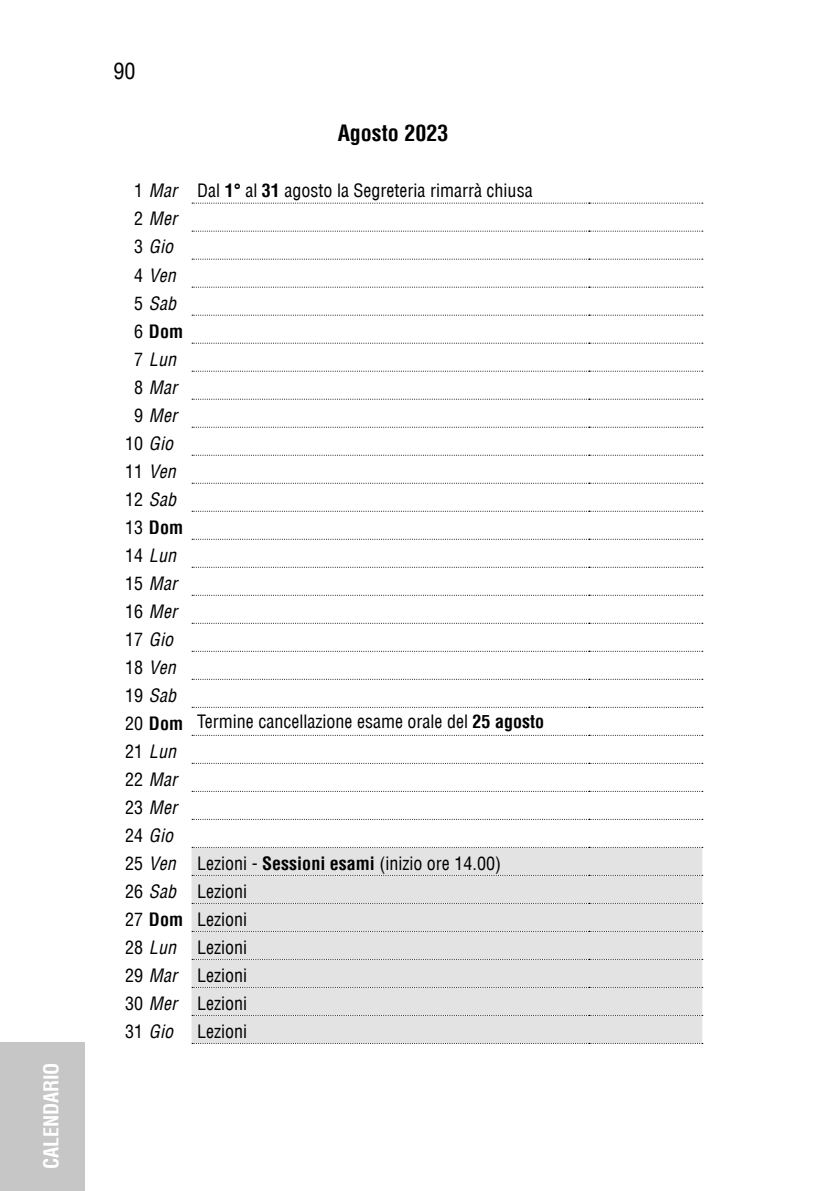
<style>
.page{position:relative;width:823px;height:1191px;background:#fff}
.page>*{position:absolute;margin:0;border:0;box-sizing:border-box;transform-origin:0 0}
.t1{font:700 condensed 22px "Helvetica LT";color:#000}
.t2{font:condensed 22px "Helvetica LT";color:#000}
.t3{font:700 condensed 20px "Helvetica LT";letter-spacing:-.01em;color:#fff}
.t4{font:condensed 18px/28px "Helvetica LT";color:#000}
.t5{font:italic condensed 18px "Helvetica LT";color:#000}
.t6{font:700 condensed 18px "Helvetica LT";color:#000}
.s1{font-style:italic}
.s2{font-weight:700}
.s3{font-style:normal}
.s4{font-weight:400}
</style>
<div class="page">
<div style="left:0;top:1042px;width:85px;height:149px;background:#c6c6c6"></div>
<div style="left:191px;top:847px;width:511px;height:196px;background:#e3e3e3"></div>
<svg style="left:192px;top:203px;width:510px;height:1px"></svg>
<svg style="left:192px;top:231px;width:510px;height:1px"></svg>
<svg style="left:192px;top:259px;width:510px;height:1px"></svg>
<svg style="left:192px;top:287px;width:510px;height:1px"></svg>
<svg style="left:192px;top:315px;width:510px;height:1px"></svg>
<svg style="left:192px;top:343px;width:510px;height:1px"></svg>
<svg style="left:192px;top:371px;width:510px;height:1px"></svg>
<svg style="left:192px;top:399px;width:510px;height:1px"></svg>
<svg style="left:192px;top:427px;width:510px;height:1px"></svg>
<svg style="left:192px;top:455px;width:510px;height:1px"></svg>
<svg style="left:192px;top:483px;width:510px;height:1px"></svg>
<svg style="left:192px;top:511px;width:510px;height:1px"></svg>
<svg style="left:192px;top:539px;width:510px;height:1px"></svg>
<svg style="left:192px;top:567px;width:510px;height:1px"></svg>
<svg style="left:192px;top:595px;width:510px;height:1px"></svg>
<svg style="left:192px;top:623px;width:510px;height:1px"></svg>
<svg style="left:192px;top:651px;width:510px;height:1px"></svg>
<svg style="left:192px;top:679px;width:510px;height:1px"></svg>
<svg style="left:192px;top:707px;width:510px;height:1px"></svg>
<svg style="left:192px;top:735px;width:510px;height:1px"></svg>
<svg style="left:192px;top:763px;width:510px;height:1px"></svg>
<svg style="left:192px;top:791px;width:510px;height:1px"></svg>
<svg style="left:192px;top:819px;width:510px;height:1px"></svg>
<svg style="left:192px;top:847px;width:510px;height:1px"></svg>
<svg style="left:192px;top:875px;width:510px;height:1px"></svg>
<svg style="left:192px;top:903px;width:510px;height:1px"></svg>
<svg style="left:192px;top:931px;width:510px;height:1px"></svg>
<svg style="left:192px;top:959px;width:510px;height:1px"></svg>
<svg style="left:192px;top:987px;width:510px;height:1px"></svg>
<svg style="left:192px;top:1015px;width:510px;height:1px"></svg>
<svg style="left:192px;top:1043px;width:510px;height:1px"></svg>
<p class="t3" style="left:39px;top:1168px;width:107px;rotate:-90deg">CALENDARIO</p>
<p class="t2" style="left:113px;top:57px;width:23px">90</p>
<p class="t1" style="left:337px;top:120px;width:112px">Agosto 2023</p>
<p class="t4" style="left:134px;top:177px;width:399px">1 <span class="s1">Mar</span> Dal <span class="s2">1°</span> al <span class="s2">31</span> agosto la Segreteria rimarrà chiusa</p>
<p class="t5" style="left:134px;top:208px;width:44px"><span class="s3">2</span> Mer</p>
<p class="t5" style="left:134px;top:236px;width:40px"><span class="s3">3</span> Gio</p>
<p class="t5" style="left:134px;top:264px;width:43px"><span class="s3">4</span> Ven</p>
<p class="t5" style="left:134px;top:292px;width:43px"><span class="s3">5</span> Sab</p>
<p class="t6" style="left:134px;top:320px;width:50px"><span class="s4">6</span> Dom</p>
<p class="t5" style="left:134px;top:348px;width:43px"><span class="s3">7</span> Lun</p>
<p class="t5" style="left:134px;top:376px;width:44px"><span class="s3">8</span> Mar</p>
<p class="t5" style="left:134px;top:404px;width:44px"><span class="s3">9</span> Mer</p>
<p class="t5" style="left:125px;top:432px;width:49px"><span class="s3">10</span> Gio</p>
<p class="t5" style="left:125px;top:460px;width:52px"><span class="s3">11</span> Ven</p>
<p class="t5" style="left:125px;top:488px;width:52px"><span class="s3">12</span> Sab</p>
<p class="t6" style="left:125px;top:516px;width:59px"><span class="s4">13</span> Dom</p>
<p class="t5" style="left:125px;top:544px;width:52px"><span class="s3">14</span> Lun</p>
<p class="t5" style="left:125px;top:572px;width:53px"><span class="s3">15</span> Mar</p>
<p class="t5" style="left:125px;top:600px;width:53px"><span class="s3">16</span> Mer</p>
<p class="t5" style="left:125px;top:628px;width:49px"><span class="s3">17</span> Gio</p>
<p class="t5" style="left:125px;top:656px;width:52px"><span class="s3">18</span> Ven</p>
<p class="t5" style="left:125px;top:684px;width:52px"><span class="s3">19</span> Sab</p>
<p class="t4" style="left:125px;top:707px;width:420px">20 <span class="s2">Dom</span> Termine cancellazione esame orale del <span class="s2">25 agosto</span></p>
<p class="t4" style="left:125px;top:737px;width:377px">21 <span class="s1">Lun<br></span>22 <span class="s1">Mar<br></span>23 <span class="s1">Mer<br></span>24 <span class="s1">Gio<br></span>25 <span class="s1">Ven</span> Lezioni - <span class="s2">Sessioni esami</span> (inizio ore 14.00)<br>26 <span class="s1">Sab</span> Lezioni<br>27 <span class="s2">Dom</span> Lezioni<br>28 <span class="s1">Lun</span> Lezioni<br>29 <span class="s1">Mar</span> Lezioni<br>30 <span class="s1">Mer</span> Lezioni<br>31 <span class="s1">Gio</span></p>
<p class="t4" style="left:197px;top:1017px;width:51px">Lezioni</p>
</div>
